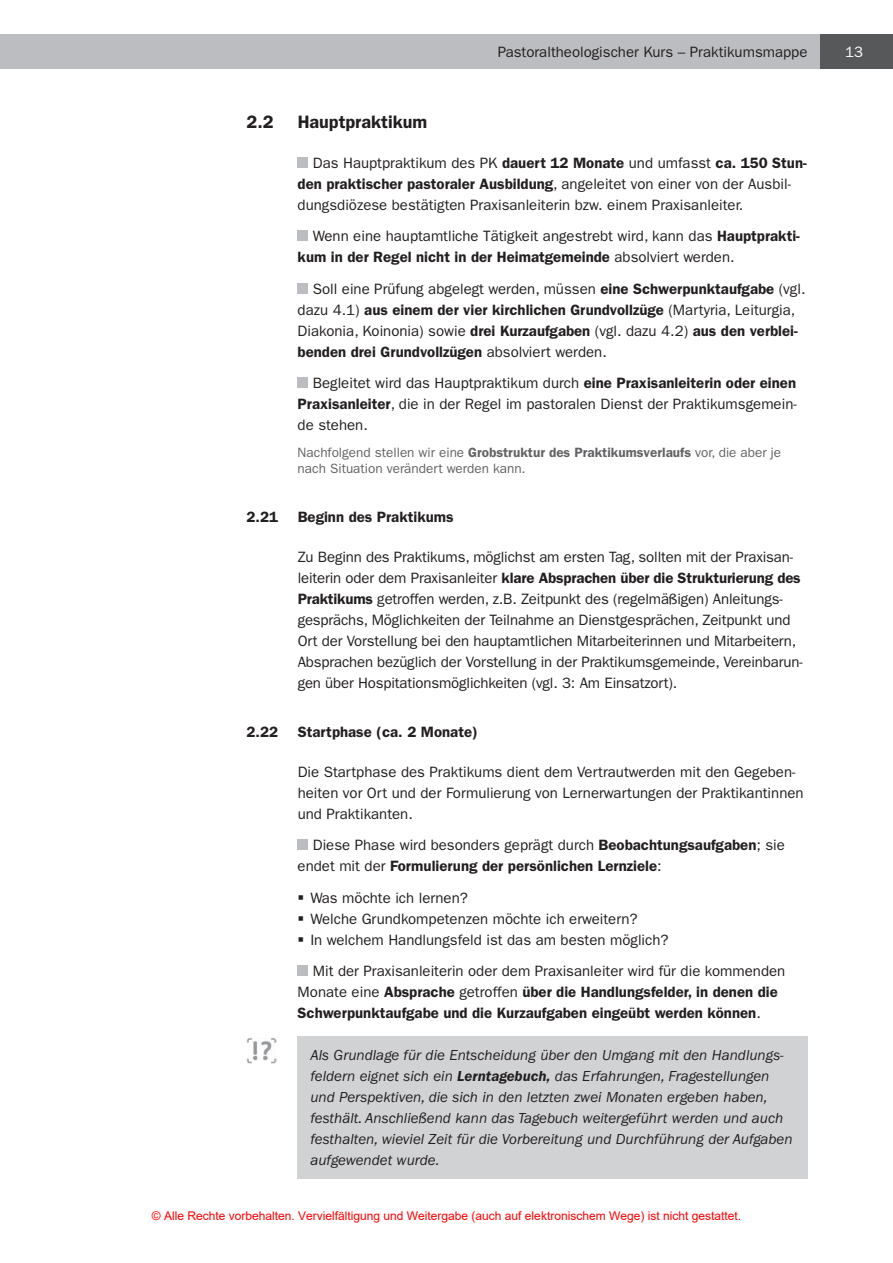
<style>
.page{position:relative;width:893px;height:1263px;background:#fff}
.page>*{position:absolute;margin:0;border:0;box-sizing:border-box;transform-origin:0 0}
.t1{font:600 18px "Franklin Gothic LT";color:#231f20}
.t2{font:15px/21px "Franklin Gothic LT";color:#231f20}
.t3{font:600 15px/21px "Franklin Gothic LT";color:#231f20}
.t4{font:italic 15px/21px "Franklin Gothic LT";color:#231f20}
.t5{font:15px "Franklin Gothic LT";color:#fff}
.t6{font:13.5px/16.2px "Franklin Gothic LT";color:#636366}
.t7{font:12px "Arial";color:#f00}
.s1{font-weight:600}
.s2{font-weight:400}
</style>
<div class="page">
<div style="left:0;top:34px;width:893px;height:34px;background:#bcbdc0"></div>
<div style="left:821px;top:34px;width:72px;height:34px;background:#57585a"></div>
<div style="left:298px;top:157px;width:10px;height:11px;background:#bcbdc0"></div>
<div style="left:298px;top:231px;width:10px;height:10px;background:#bcbdc0"></div>
<div style="left:298px;top:283px;width:10px;height:11px;background:#bcbdc0"></div>
<div style="left:298px;top:378px;width:10px;height:10px;background:#bcbdc0"></div>
<div style="left:298px;top:840px;width:10px;height:10px;background:#bcbdc0"></div>
<div style="left:298px;top:966px;width:10px;height:10px;background:#bcbdc0"></div>
<div style="left:298px;top:1036px;width:510px;height:143px;background:#d1d2d4"></div>
<img style="left:247px;top:1037px;width:29px;height:26px">
<p class="t2" style="left:498px;top:41px;width:311px">Pastoraltheologischer Kurs – Praktikumsmappe</p>
<p class="t5" style="left:845px;top:43px;width:19px">13</p>
<p class="t1" style="left:247px;top:111px;width:28px">2.2</p>
<p class="t1" style="left:298px;top:111px;width:131px">Hauptpraktikum</p>
<p class="t2" style="left:298px;top:152px;width:511px;text-indent:15px">Das Hauptpraktikum des PK <span class="s1">dauert 12 Monate</span> und umfasst <span class="s1">ca. 150 Stun&shy;den praktischer pastoraler Ausbildung</span>, angeleitet von einer von der Ausbil&shy;dungsdiözese bestätigten Praxisanleiterin bzw. einem Praxisanleiter.</p>
<p class="t2" style="left:298px;top:226px;width:504px;text-indent:15px">Wenn eine hauptamtliche Tätigkeit angestrebt wird, kann das <span class="s1">Hauptprakti&shy;kum in der Regel nicht in der Heimatgemeinde</span> absolviert werden.</p>
<p class="t2" style="left:298px;top:278px;width:509px;text-indent:15px">Soll eine Prüfung abgelegt werden, müssen <span class="s1">eine Schwerpunktaufgabe</span> (vgl. dazu 4.1) <span class="s1">aus einem der vier kirchlichen Grundvollzüge</span> (Martyria, Leiturgia, Diakonia, Koinonia) sowie <span class="s1">drei Kurzaufgaben</span> (vgl. dazu 4.2) <span class="s1">aus den verblei&shy;benden drei Grundvollzügen</span> absolviert werden.</p>
<p class="t2" style="left:298px;top:373px;width:501px;text-align:justify;text-indent:15px">Begleitet wird das Hauptpraktikum durch <span class="s1">eine Praxisanleiterin oder einen Praxisanleiter</span>, die in der Regel im pastoralen Dienst der Praktikumsgemein&shy;de stehen.</p>
<p class="t6" style="left:298px;top:444px;width:485px">Nachfolgend stellen wir eine <span class="s1">Grobstruktur des Praktikumsverlaufs</span> vor, die aber je nach Situation verändert werden kann.</p>
<p class="t3" style="left:247px;top:506px;width:33px">2.21</p>
<p class="t3" style="left:298px;top:506px;width:158px">Beginn des Praktikums</p>
<p class="t2" style="left:298px;top:546px;width:507px">Zu Beginn des Praktikums, möglichst am ersten Tag, sollten mit der Praxisan&shy;leiterin oder dem Praxisanleiter <span class="s1">klare Absprachen über die Strukturierung des Praktikums</span> getroffen werden, z.B. Zeitpunkt des (regelmäßigen) Anleitungs&shy;gesprächs, Möglichkeiten der Teilnahme an Dienstgesprächen, Zeitpunkt und Ort der Vorstellung bei den hauptamtlichen Mitarbeiterinnen und Mitarbeitern, Absprachen bezüglich der Vorstellung in der Praktikumsgemeinde, Vereinbarun&shy;gen über Hospitationsmöglichkeiten (vgl. 3: Am Einsatzort).</p>
<p class="t3" style="left:247px;top:721px;width:33px">2.22</p>
<p class="t3" style="left:298px;top:721px;width:182px">Startphase (ca. 2 Monate)</p>
<p class="t2" style="left:298px;top:761px;width:507px">Die Startphase des Praktikums dient dem Vertrautwerden mit den Gegeben&shy;heiten vor Ort und der Formulierung von Lernerwartungen der Praktikantinnen und Praktikanten.</p>
<p class="t3" style="left:298px;top:835px;width:489px;text-indent:15px"><span class="s2">Diese Phase wird besonders geprägt durch</span> Beobachtungsaufgaben<span class="s2">; sie endet mit der</span> Formulierung der persönlichen Lernziele<span class="s2">:</span></p>
<p class="t2" style="left:310px;top:887px;width:360px">Was möchte ich lernen?<br>Welche Grundkompetenzen möchte ich erweitern?<br>In welchem Handlungsfeld ist das am besten möglich?</p>
<p class="t3" style="left:298px;top:961px;width:489px;text-indent:15px"><span class="s2">Mit der Praxisanleiterin oder dem Praxisanleiter wird für die kommenden<br>Monate eine</span> Absprache <span class="s2">getroffen</span> über die Handlungsfelder, in denen die<br>Schwerpunktaufgabe und die Kurzaufgaben eingeübt werden können<span class="s2">.</span></p>
<p class="t4" style="left:310px;top:1045px;width:484px">Als Grundlage für die Entscheidung über den Umgang mit den Handlungs&shy;feldern eignet sich ein <span class="s1">Lerntagebuch,</span> das Erfahrungen, Fragestellungen und Perspektiven, die sich in den letzten zwei Monaten ergeben haben, festhält. Anschließend kann das Tagebuch weitergeführt werden und auch festhalten, wieviel Zeit für die Vorbereitung und Durchführung der Aufgaben aufgewendet wurde.</p>
<p class="t7" style="left:152px;top:1207px;width:591px">© Alle Rechte vorbehalten. Vervielfältigung und Weitergabe (auch auf elektronischem Wege) ist nicht gestattet.</p>
</div>
